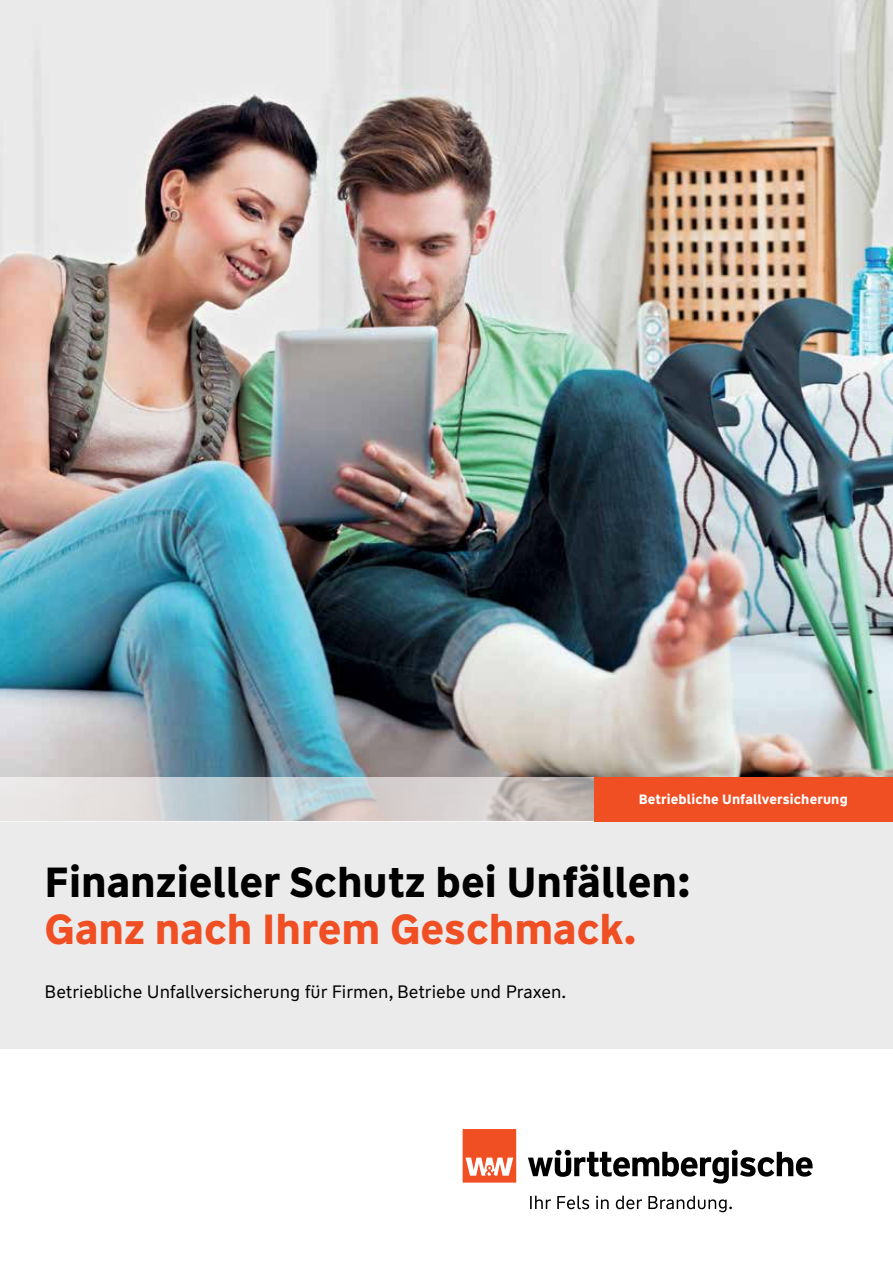
<style>
.page{position:relative;width:893px;height:1263px;background:#fff}
.page>*{position:absolute;margin:0;border:0;box-sizing:border-box;transform-origin:0 0}
.t1{font:700 42px "WW Type";color:#000}
.t2{font:700 42px "WW Type";color:#f04e23}
.t3{font:18px "WW Type";color:#000}
.t4{font:700 13.5px "WW Type";letter-spacing:.01em;color:#fff}
</style>
<div class="page">
<img style="left:0;top:0;width:893px;height:777px">
<div style="left:0;top:821px;width:893px;height:228px;background:#ebebec"></div>
<svg style="left:0;top:777px;width:594px;height:44px;background:#cececf"></svg>
<div style="left:594px;top:777px;width:299px;height:44px;background:#f04e23"></div>
<svg style="left:530px;top:1196px;width:202px;height:16px"></svg>
<svg style="left:528px;top:1150px;width:285px;height:33px"></svg>
<svg style="left:463px;top:1129px;width:53px;height:53px;background:#f26f4c"></svg>
<hr style="left:0;top:619px;width:1px;height:44px;background:#fff">
<p class="t4" style="left:639px;top:790px;width:211px">Betriebliche Unfallversicherung</p>
<h1 class="t1" style="left:45px;top:855px;width:648px">Finanzieller Schutz bei Unfällen:</h1>
<h1 class="t2" style="left:45px;top:901px;width:593px">Ganz nach Ihrem Geschmack.</h1>
<p class="t3" style="left:45px;top:980px;width:523px">Betriebliche Unfallversicherung für Firmen, Betriebe und Praxen.</p>
</div>
